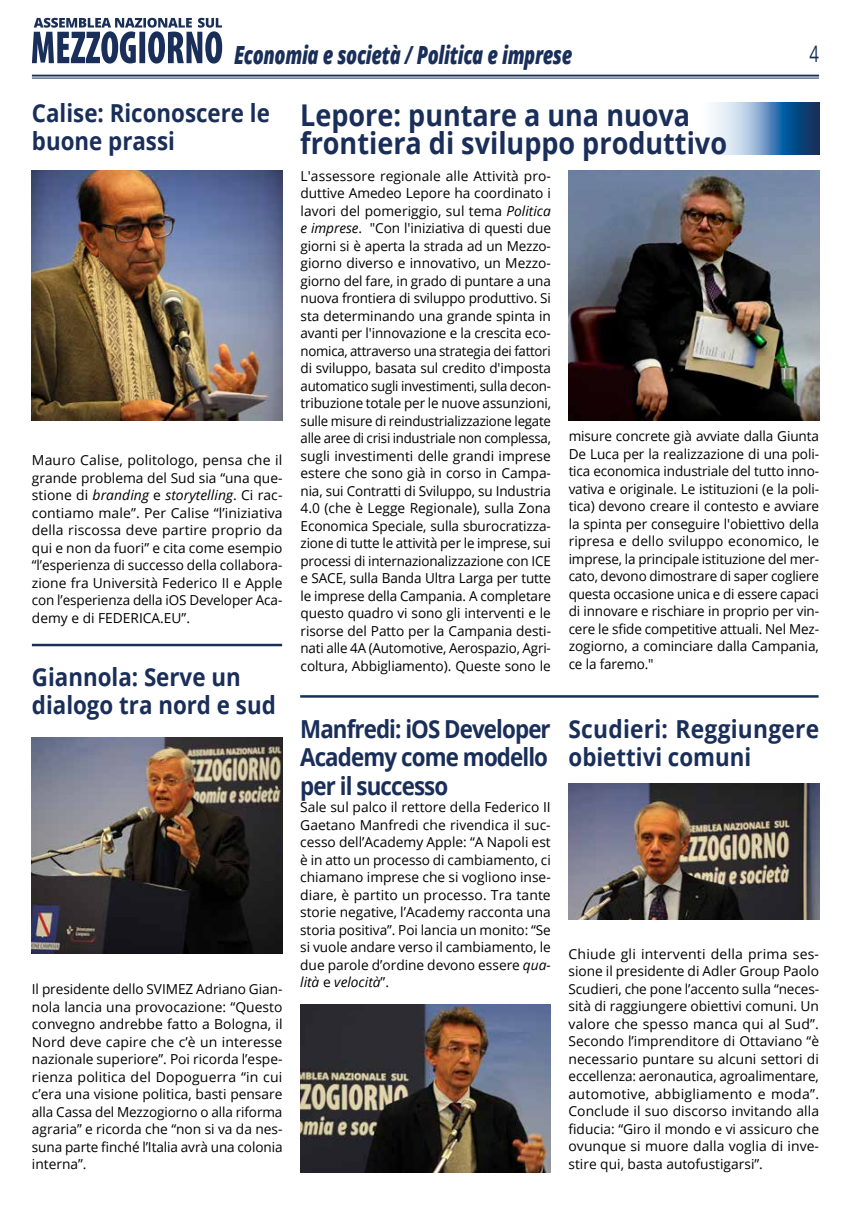
<style>
.page{position:relative;width:851px;height:1205px;background:#fff}
.page>*{position:absolute;margin:0;border:0;box-sizing:border-box;transform-origin:0 0}
.t1{font:700 30px/28.4px "Open Sans";color:#192e59;scale:.9 1}
.t2{font:italic 800 25px "Open Sans";letter-spacing:-.02em;color:#192e59;scale:.73 1}
.t3{font:700 24.75px/28.4px "Open Sans";color:#192e59;scale:.9 1}
.t4{font:700 24.75px/28.4px "Open Sans";color:#192e59;scale:.92 1}
.t5{font:22.75px "Open Sans";color:#192e59;scale:.73 1}
.t6{font:13.75px/17.5px "Open Sans";letter-spacing:-.005em;color:#000;text-align:justify}
.s1{font-weight:700}
.s2{font-style:italic}
</style>
<div class="page">
<svg style="left:712px;top:103px;width:107px;height:51px;background:#6e95bb"></svg>
<hr style="left:32px;top:75px;width:787px;height:2px;background:#192e59">
<hr style="left:32px;top:78px;width:787px;height:1px;background:#192e59">
<svg style="left:32px;top:18px;width:190px;height:46px"></svg>
<img style="left:32px;top:170px;width:250px;height:250px">
<img style="left:568px;top:170px;width:251px;height:250px">
<img style="left:300px;top:1005px;width:250px;height:167px">
<img style="left:32px;top:737px;width:250px;height:216px">
<hr style="left:32px;top:644px;width:250px;height:2px;background:#192e59">
<hr style="left:300px;top:695px;width:518px;height:3px;background:#192e59">
<img style="left:568px;top:783px;width:251px;height:136px">
<h2 class="t2" style="left:234px;top:35px;width:465px">Economia e società <span class="s1">/</span> Politica e imprese</h2>
<h3 class="t5" style="left:809px;top:38px;width:15px">4</h3>
<h1 class="t1" style="left:300px;top:100px;width:475px">Lepore: puntare a una nuova frontiera di sviluppo produttivo</h1>
<h3 class="t3" style="left:32px;top:98px;width:266px">Calise: Riconoscere le buone prassi</h3>
<p class="t6" style="left:32px;top:451px;width:252px">Mauro Calise, politologo, pensa che il grande problema del Sud sia “una que&shy;stione di <span class="s2">branding</span> e <span class="s2">storytelling</span>. Ci rac&shy;contiamo male”. Per Calise “l’iniziativa della riscossa deve partire proprio da qui e non da fuori” e cita come esempio “l’esperienza di successo della collabora&shy;zione fra Università Federico II e Apple con l’esperienza della iOS Developer Aca&shy;demy e di FEDERICA.EU”.</p>
<h3 class="t3" style="left:32px;top:662px;width:272px">Giannola: Serve un dialogo tra nord e sud</h3>
<p class="t6" style="left:32px;top:980px;width:252px;text-indent:164px">Adriano Gian&shy;nola lancia una provocazione: “Questo convegno andrebbe fatto a Bologna, il Nord deve capire che c’è un interesse nazionale superiore”. Poi ricorda l’espe&shy;rienza politica del Dopoguerra “in cui c’era una visione politica, basti pensare alla Cassa del Mezzogiorno o alla riforma agraria” e ricorda che “non si va da nes&shy;suna parte finché l’Italia avrà una colonia interna”.</p>
<p class="t6" style="left:32px;top:980px;width:139px">Il presidente dello Svimez</p>
<p class="t6" style="left:300px;top:167px;width:252px">L'assessore regionale alle Attività pro&shy;duttive Amedeo Lepore ha coordinato i lavori del pomeriggio, sul tema <span class="s2">Politica e imprese</span>. "Con l'iniziativa di questi due giorni si è aperta la strada ad un Mezzo&shy;giorno diverso e innovativo, un Mezzo&shy;giorno del fare, in grado di puntare a una nuova frontiera di sviluppo produttivo. Si sta determinando una grande spinta in avanti per l'innovazione e la crescita eco&shy;nomica, attraverso una strategia dei fattori di sviluppo, basata sul credito d'imposta automatico sugli investimenti, sulla decon&shy;tribuzione totale per le nuove assunzioni, sulle misure di reindustrializzazione legate alle aree di crisi industriale non complessa, sugli investimenti delle grandi imprese estere che sono già in corso in Campa&shy;nia, sui Contratti di Sviluppo, su Industria 4.0 (che è Legge Regionale), sulla Zona Economica Speciale, sulla sburocratizza&shy;zione di tutte le attività per le imprese, sui processi di internazionalizzazione con ICE e SACE, sulla Banda Ultra Larga per tutte le imprese della Campania. A completare questo quadro vi sono gli interventi e le risorse del Patto per la Campania desti&shy;nati alle 4A (Automotive, Aerospazio, Agri&shy;coltura, Abbigliamento). Queste sono le</p>
<p class="t6" style="left:568px;top:427px;width:252px">misure concrete già avviate dalla Giunta De Luca per la realizzazione di una poli&shy;tica economica industriale del tutto inno&shy;vativa e originale. Le istituzioni (e la poli&shy;tica) devono creare il contesto e avviare la spinta per conseguire l'obiettivo della ripresa e dello sviluppo economico, le imprese, la principale istituzione del mer&shy;cato, devono dimostrare di saper cogliere questa occasione unica e di essere capaci di innovare e rischiare in proprio per vin&shy;cere le sfide competitive attuali. Nel Mez&shy;zogiorno, a cominciare dalla Campania, ce la faremo."</p>
<h3 class="t3" style="left:300px;top:714px;width:280px;text-align:justify">Manfredi: iOS Developer Academy come modello per il successo</h3>
<p class="t6" style="left:300px;top:798px;width:252px">Sale sul palco il rettore della Federico II Gaetano Manfredi che rivendica il suc&shy;cesso dell’Academy Apple: “A Napoli est è in atto un processo di cambiamento, ci chiamano imprese che si vogliono inse&shy;diare, è partito un processo. Tra tante storie negative, l’Academy racconta una storia positiva”. Poi lancia un monito: “Se si vuole andare verso il cambiamento, le due parole d’ordine devono essere <span class="s2">qua&shy;lità</span> e <span class="s2">velocità</span>”.</p>
<h3 class="t4" style="left:568px;top:714px;width:274px">Scudieri: Reggiungere obiettivi comuni</h3>
<p class="t6" style="left:568px;top:945px;width:252px">Chiude gli interventi della prima ses&shy;sione il presidente di Adler Group Paolo Scudieri, che pone l’accento sulla “neces&shy;sità di raggiungere obiettivi comuni. Un valore che spesso manca qui al Sud”.<br>Secondo l’imprenditore di Ottaviano “è necessario puntare su alcuni settori di eccellenza: aeronautica, agroalimentare, automotive, abbigliamento e moda”.<br>Conclude il suo discorso invitando alla fiducia: “Giro il mondo e vi assicuro che ovunque si muore dalla voglia di inve&shy;stire qui, basta autofustigarsi”.</p>
</div>
